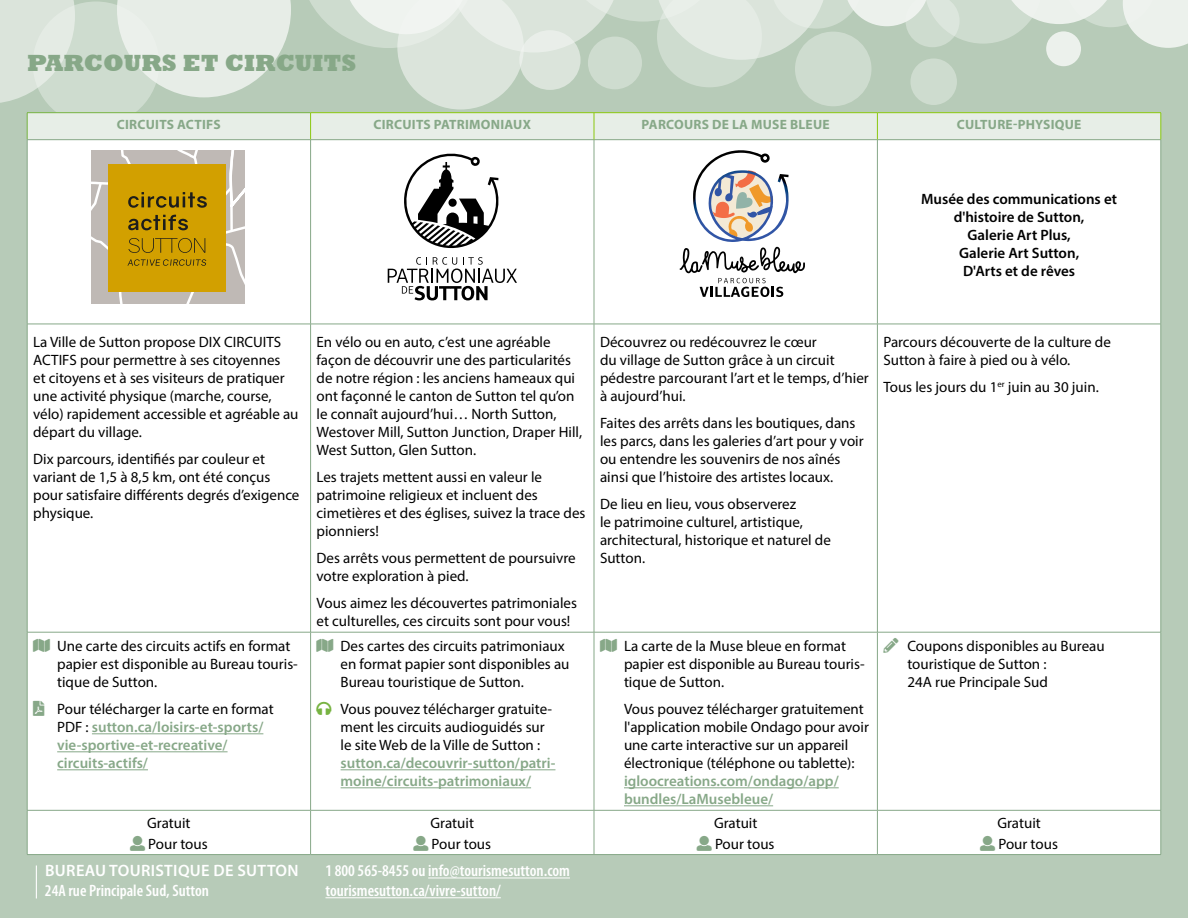
<style>
.page{position:relative;width:1188px;height:918px;background:#b7cbb8}
.page>*{position:absolute;margin:0;border:0;box-sizing:border-box;transform-origin:0 0}
.t1{font:800 24px "Rockwell";color:#87a888}
.t2{font:600 condensed 16.5px/19.8px "Myriad Pro";color:#fff}
.t3{font:600 16.5px "Myriad Pro";letter-spacing:.02em;color:#fff}
.t4{font:15px/18px "Myriad Pro";color:#000}
.t5{font:600 15px/18px "Myriad Pro";color:#87a888}
.t6{font:600 15px/18px "Myriad Pro";color:#000;text-align:center}
.t7{font:700 13.5px "Myriad Pro";letter-spacing:.02em;color:#87a888}
.s1{font-weight:400;color:#000}
</style>
<div class="page">
<div style="left:28px;top:140px;width:1133px;height:714px;background:#fff"></div>
<hr style="left:310px;top:140px;width:1px;height:184px;background:#87a888">
<hr style="left:311px;top:324px;width:283px;height:1px;background:#87a888">
<hr style="left:310px;top:324px;width:1px;height:308px;background:#87a888">
<hr style="left:311px;top:632px;width:283px;height:1px;background:#87a888">
<hr style="left:310px;top:632px;width:1px;height:178px;background:#87a888">
<hr style="left:311px;top:810px;width:283px;height:1px;background:#87a888">
<hr style="left:594px;top:140px;width:1px;height:184px;background:#87a888">
<hr style="left:594px;top:324px;width:283px;height:1px;background:#87a888">
<hr style="left:594px;top:324px;width:1px;height:308px;background:#87a888">
<hr style="left:877px;top:324px;width:284px;height:1px;background:#87a888">
<hr style="left:877px;top:140px;width:1px;height:184px;background:#87a888">
<hr style="left:1161px;top:140px;width:1px;height:184px;background:#87a888">
<hr style="left:877px;top:324px;width:1px;height:308px;background:#87a888">
<hr style="left:1161px;top:324px;width:1px;height:308px;background:#87a888">
<hr style="left:594px;top:632px;width:283px;height:1px;background:#87a888">
<hr style="left:594px;top:632px;width:1px;height:178px;background:#87a888">
<hr style="left:877px;top:632px;width:284px;height:1px;background:#87a888">
<hr style="left:877px;top:632px;width:1px;height:178px;background:#87a888">
<hr style="left:1161px;top:632px;width:1px;height:178px;background:#87a888">
<hr style="left:594px;top:810px;width:283px;height:1px;background:#87a888">
<hr style="left:877px;top:810px;width:284px;height:1px;background:#87a888">
<svg style="left:0;top:0;width:1188px;height:140px"></svg>
<hr style="left:27px;top:139px;width:284px;height:1px;background:#87a888">
<hr style="left:27px;top:140px;width:1px;height:184px;background:#87a888">
<hr style="left:27px;top:324px;width:284px;height:1px;background:#87a888">
<hr style="left:27px;top:324px;width:1px;height:308px;background:#87a888">
<hr style="left:27px;top:632px;width:284px;height:1px;background:#87a888">
<hr style="left:27px;top:632px;width:1px;height:178px;background:#87a888">
<hr style="left:27px;top:810px;width:284px;height:1px;background:#87a888">
<hr style="left:27px;top:811px;width:1px;height:43px;background:#87a888">
<hr style="left:310px;top:811px;width:1px;height:43px;background:#87a888">
<hr style="left:594px;top:811px;width:1px;height:43px;background:#87a888">
<hr style="left:877px;top:811px;width:1px;height:43px;background:#87a888">
<hr style="left:1161px;top:811px;width:1px;height:43px;background:#87a888">
<hr style="left:27px;top:854px;width:284px;height:1px;background:#87a888">
<hr style="left:311px;top:854px;width:283px;height:1px;background:#87a888">
<hr style="left:594px;top:854px;width:283px;height:1px;background:#87a888">
<hr style="left:877px;top:854px;width:284px;height:1px;background:#87a888">
<svg style="left:388px;top:152px;width:129px;height:148px;background:#c8c8c8"></svg>
<hr style="left:92px;top:733px;width:171px;height:1px;background:#87a888">
<hr style="left:57px;top:751px;width:171px;height:1px;background:#87a888">
<hr style="left:57px;top:769px;width:91px;height:1px;background:#87a888">
<hr style="left:341px;top:769px;width:214px;height:1px;background:#87a888">
<hr style="left:341px;top:787px;width:190px;height:1px;background:#87a888">
<hr style="left:624px;top:787px;width:215px;height:1px;background:#87a888">
<hr style="left:624px;top:805px;width:149px;height:1px;background:#87a888">
<hr style="left:428px;top:878px;width:142px;height:1px;background:#fff">
<hr style="left:326px;top:897px;width:175px;height:1px;background:#fff">
<hr style="left:36px;top:866px;width:1px;height:32px;background:#fff">
<svg style="left:91px;top:150px;width:154px;height:154px;background:#c5a545"></svg>
<svg style="left:680px;top:150px;width:125px;height:147px;background:#d8d5d5"></svg>
<svg style="left:33px;top:639px;width:17px;height:13px"></svg>
<svg style="left:33px;top:701px;width:11px;height:15px"></svg>
<svg style="left:317px;top:639px;width:16px;height:13px"></svg>
<svg style="left:317px;top:702px;width:15px;height:13px"></svg>
<svg style="left:600px;top:639px;width:17px;height:13px"></svg>
<svg style="left:883px;top:638px;width:15px;height:15px"></svg>
<svg style="left:130px;top:835px;width:15px;height:15px"></svg>
<svg style="left:413px;top:835px;width:15px;height:15px"></svg>
<svg style="left:697px;top:835px;width:15px;height:15px"></svg>
<svg style="left:980px;top:835px;width:15px;height:15px"></svg>
<h1 class="t1" style="left:27px;top:49px;width:331px">PARCOURS ET CIRCUITS</h1>
<p class="t7" style="left:117px;top:115px;width:106px">CIRCUITS ACTIFS</p>
<p class="t7" style="left:374px;top:115px;width:159px">CIRCUITS PATRIMONIAUX</p>
<p class="t7" style="left:642px;top:115px;width:190px">PARCOURS DE LA MUSE BLEUE</p>
<p class="t7" style="left:957px;top:115px;width:126px">CULTURE-PHYSIQUE</p>
<p class="t6" style="left:921px;top:190px;width:197px">Musée des communications et d'histoire de Sutton,<br>Galerie Art Plus,<br>Galerie Art Sutton,<br>D'Arts et de rêves</p>
<p class="t4" style="left:33px;top:333px;width:267px">La Ville de Sutton propose DIX CIRCUITS ACTIFS pour permettre à ses citoyennes<br>et citoyens et à ses visiteurs de pratiquer une activité physique (marche, course, vélo) rapidement accessible et agréable au départ du village.</p>
<p class="t4" style="left:33px;top:450px;width:268px">Dix parcours, identifiés par couleur et variant de 1,5 à 8,5 km, ont été conçus pour satisfaire différents degrés d’exigence physique.</p>
<p class="t4" style="left:57px;top:637px;width:242px">Une carte des circuits actifs en format papier est disponible au Bureau touris&shy;tique de Sutton.</p>
<p class="t5" style="left:57px;top:700px;width:218px"><span class="s1">Pour télécharger la carte en format<br>PDF :</span> sutton.ca/loisirs-et-sports/ vie-sportive-et-recreative/ circuits-actifs/</p>
<p class="t4" style="left:317px;top:333px;width:267px">En vélo ou en auto, c’est une agréable façon de découvrir une des particularités de notre région : les anciens hameaux qui ont façonné le canton de Sutton tel qu’on le connaît aujourd’hui… North Sutton, Westover Mill, Sutton Junction, Draper Hill, West Sutton, Glen Sutton.</p>
<p class="t4" style="left:317px;top:468px;width:270px">Les trajets mettent aussi en valeur le patrimoine religieux et incluent des cimetières et des églises, suivez la trace des pionniers!</p>
<p class="t4" style="left:317px;top:549px;width:261px">Des arrêts vous permettent de poursuivre votre exploration à pied.</p>
<p class="t4" style="left:317px;top:594px;width:262px">Vous aimez les découvertes patrimoniales et culturelles, ces circuits sont pour vous!</p>
<p class="t4" style="left:341px;top:637px;width:230px">Des cartes des circuits patrimoniaux en format papier sont disponibles au<br>Bureau touristique de Sutton.</p>
<p class="t4" style="left:341px;top:700px;width:213px">Vous pouvez télécharger gratuite&shy;ment les circuits audioguidés sur le site Web de la Ville de Sutton :</p>
<p class="t5" style="left:341px;top:754px;width:216px">sutton.ca/decouvrir-sutton/patri&shy;moine/circuits-patrimoniaux/</p>
<p class="t4" style="left:600px;top:333px;width:270px">Découvrez ou redécouvrez le cœur<br>du village de Sutton grâce à un circuit pédestre parcourant l’art et le temps, d’hier à aujourd’hui.</p>
<p class="t4" style="left:600px;top:414px;width:265px">Faites des arrêts dans les boutiques, dans les parcs, dans les galeries d’art pour y voir ou entendre les souvenirs de nos aînés ainsi que l’histoire des artistes locaux.</p>
<p class="t4" style="left:600px;top:495px;width:232px">De lieu en lieu, vous observerez<br>le patrimoine culturel, artistique, architectural, historique et naturel de<br>Sutton.</p>
<p class="t4" style="left:883px;top:333px;width:229px">Parcours découverte de la culture de<br>Sutton à faire à pied ou à vélo.</p>
<p class="t4" style="left:883px;top:378px;width:217px">Tous les jours du 1<sup>er</sup> juin au 30 juin.</p>
<p class="t4" style="left:624px;top:637px;width:242px">La carte de la Muse bleue en format papier est disponible au Bureau touris&shy;tique de Sutton.</p>
<p class="t4" style="left:624px;top:700px;width:246px">Vous pouvez télécharger gratuitement l'application mobile Ondago pour avoir une carte interactive sur un appareil électronique (téléphone ou tablette):</p>
<p class="t5" style="left:624px;top:772px;width:216px">igloocreations.com/ondago/app/ bundles/LaMusebleue/</p>
<p class="t4" style="left:907px;top:637px;width:199px">Coupons disponibles au Bureau touristique de Sutton :<br>24A rue Principale Sud</p>
<p class="t4" style="left:147px;top:812px;width:62px;line-height:21px">Gratuit<br>Pour tous</p>
<p class="t4" style="left:431px;top:812px;width:62px;line-height:21px">Gratuit<br>Pour tous</p>
<p class="t4" style="left:714px;top:812px;width:62px;line-height:21px">Gratuit<br>Pour tous</p>
<p class="t4" style="left:997px;top:812px;width:62px;line-height:21px">Gratuit<br>Pour tous</p>
<p class="t3" style="left:45px;top:860px;width:255px">BUREAU TOURISTIQUE DE SUTTON</p>
<p class="t2" style="left:45px;top:881px;width:166px">24A rue Principale Sud, Sutton</p>
<p class="t2" style="left:326px;top:861px;width:246px">1 800 565-8455 ou info@tourismesutton.com tourismesutton.ca/vivre-sutton/</p>
</div>
